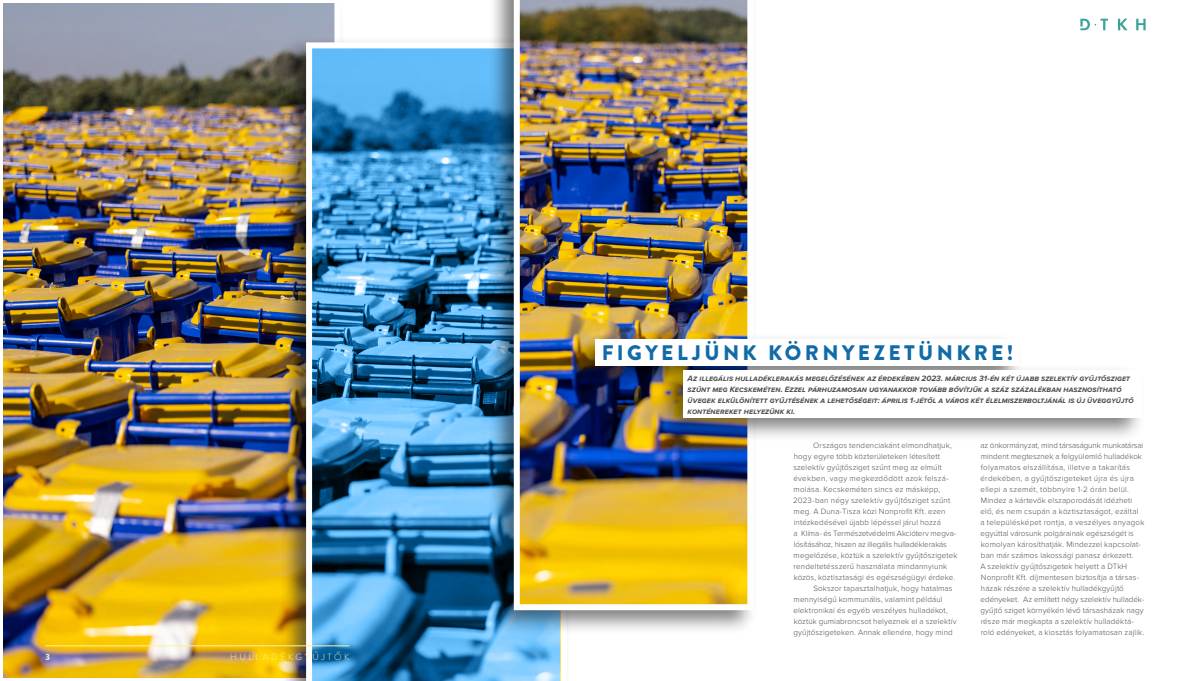
<style>
.page{position:relative;width:1191px;height:681px;background:#fff}
.page>*{position:absolute;margin:0;border:0;box-sizing:border-box;transform-origin:0 0}
.t1{font:900 21px "Brandon Grotesque";letter-spacing:.16em;color:#116ba8}
.t2{font:300 9px "Brandon Grotesque";letter-spacing:.28em;color:#faf2a1}
.t3{font:900 9px "Brandon Grotesque";color:#faf2a1}
.t4{font:300 8px/11px "Proxima Nova";letter-spacing:.015em;color:#4d4d4f}
.t5{font:italic 700 8px/11px "Proxima Nova";letter-spacing:.005em;color:#4d4d4f}
.t6{font:300 8px "Proxima Nova";letter-spacing:-.01em;color:#4d4d4f}
.t7{font:300 8px "Proxima Nova";letter-spacing:.035em;color:#4d4d4f}
</style>
<div class="page">
<img style="left:3px;top:3px;width:332px;height:675px">
<div style="left:279px;top:36px;width:292px;height:644px;background:#000;opacity:.5"></div>
<div style="left:285px;top:42px;width:280px;height:638px;background:#000;opacity:.5"></div>
<svg style="left:312px;top:49px;width:248px;height:631px;background:#3e8bbf"></svg>
<div style="left:487px;top:0;width:271px;height:635px;background:#000;opacity:.5"></div>
<img style="left:514px;top:0;width:239px;height:610px">
<div style="left:569px;top:332px;width:454px;height:59px;background:#000;opacity:.5"></div>
<div style="left:595px;top:339px;width:423px;height:27px;background:#fff"></div>
<div style="left:656px;top:363px;width:490px;height:79px;background:#000;opacity:.5"></div>
<div style="left:682px;top:370px;width:459px;height:47px;background:#fff"></div>
<hr style="left:45px;top:645px;width:304px;height:1px;background:#faf2a1">
<svg style="left:1118px;top:19px;width:9px;height:11px"></svg>
<svg style="left:1136px;top:19px;width:9px;height:11px"></svg>
<svg style="left:1080px;top:19px;width:28px;height:11px"></svg>
<p class="t3" style="left:45px;top:650px;width:6px">3</p>
<p class="t2" style="left:230px;top:650px;width:121px">HULLADÉKGYŰJTŐK</p>
<h1 class="t1" style="left:602px;top:338px;width:413px">FIGYELJÜNK KÖRNYEZETÜNKRE!</h1>
<p class="t5" style="left:687px;top:372px;width:447px">Az illegális hulladéklerakás megelőzésének az érdekében 2023. március 31-én két újabb szelektív gyűjtősziget szűnt meg Kecskeméten. Ezzel párhuzamosan ugyanakkor tovább bővítjük a száz százalékban hasznosítható üvegek elkülönített gyűjtésének a lehetőségeit: április 1-jétől a város két élelmiszerboltjánál is új üveggyűjtő konténereket helyezünk ki.</p>
<p class="t4" style="left:813px;top:438px;width:140px">Országos tendenciakánt elmondhatjuk,</p>
<p class="t4" style="left:794px;top:449px;width:148px">hogy egyre több közterületeken létesített</p>
<p class="t4" style="left:793px;top:460px;width:150px">szelektív gyűjtősziget szűnt meg az elmúlt</p>
<p class="t7" style="left:793px;top:471px;width:157px">években, vagy megkezdődött azok felszá-</p>
<p class="t4" style="left:793px;top:482px;width:148px">molása. Kecskeméten sincs ez másképp,</p>
<p class="t4" style="left:793px;top:493px;width:159px">2023-ban négy szelektív gyűjtősziget szűnt</p>
<p class="t4" style="left:793px;top:504px;width:153px">meg. A Duna-Tisza közi Nonprofit Kft. ezen</p>
<p class="t4" style="left:794px;top:515px;width:149px">intézkedésével újabb lépéssel járul hozzá</p>
<p class="t6" style="left:793px;top:526px;width:164px">a Klíma- és Természetvédelmi Akcióterv megva-</p>
<p class="t6" style="left:794px;top:537px;width:155px">lósításához, hiszen az illegális hulladéklerakás</p>
<p class="t4" style="left:793px;top:548px;width:165px">megelőzése, köztük a szelektív gyűjtőszigetek</p>
<p class="t4" style="left:793px;top:559px;width:155px">rendeltetésszerű használata mindannyiunk</p>
<p class="t4" style="left:794px;top:570px;width:163px">közös, köztisztasági és egészségügyi érdeke.</p>
<p class="t4" style="left:813px;top:581px;width:141px">Sokszor tapasztalhatjuk, hogy hatalmas</p>
<p class="t4" style="left:793px;top:592px;width:150px">mennyiségű kommunális, valamint például</p>
<p class="t4" style="left:793px;top:603px;width:156px">elektronikai és egyéb veszélyes hulladékot,</p>
<p class="t4" style="left:794px;top:614px;width:164px">köztük gumiabroncsot helyeznek el a szelektív</p>
<p class="t4" style="left:793px;top:625px;width:161px">gyűjtőszigeteken. Annak ellenére, hogy mind</p>
<p class="t4" style="left:980px;top:438px;width:165px">az önkormányzat, mind társaságunk munkatársai mindent megtesznek a felgyülemlő hulladékok folyamatos elszállítása, illetve a takarítás érdekében, a gyűjtőszigeteket újra és újra ellepi a szemét, többnyire 1-2 órán belül.<br>Mindez a kártevők elszaporodását idézheti elő, és nem csupán a köztisztaságot, ezáltal a településképet rontja, a veszélyes anyagok egyúttal városunk polgárainak egészségét is komolyan károsíthatják. Mindezzel kapcsolat&shy;ban már számos lakossági panasz érkezett.<br>A szelektív gyűjtőszigetek helyett a DTkH Nonprofit Kft. díjmentesen biztosítja a társas&shy;házak részére a szelektív hulladékgyűjtő edényeket. Az említett négy szelektív hulladék&shy;gyűjtő sziget környékén lévő társasházak nagy része már megkapta a szelektív hulladéktá&shy;roló edényeket, a kiosztás folyamatosan zajlik.</p>
</div>
